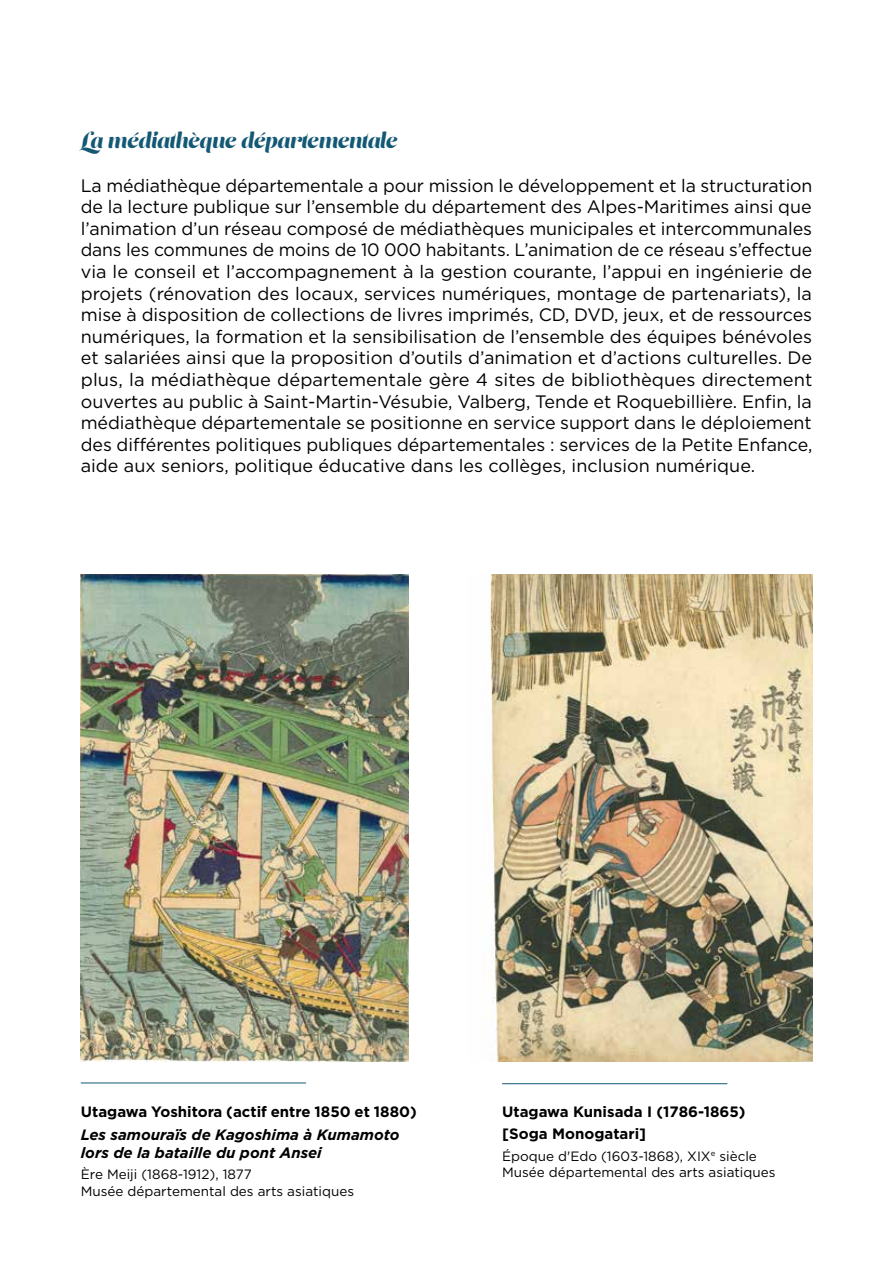
<style>
.page{position:relative;width:893px;height:1263px;background:#fff}
.page>*{position:absolute;margin:0;border:0;box-sizing:border-box;transform-origin:0 0}
.t1{font:21px "Lust Script";color:#135874}
.t2{font:18px/21.6px "Gotham";color:#000;text-align:justify}
.t3{font:700 15px/21.6px "Gotham";color:#000}
.t4{font:italic 700 15px/18px "Gotham";color:#000}
.t5{font:13.5px/16.2px "Gotham";color:#000}
</style>
<div class="page">
<img style="left:489px;top:574px;width:323px;height:488px">
<img style="left:81px;top:574px;width:328px;height:488px">
<hr style="left:81px;top:1082px;width:225px;height:1px;background:#135874">
<hr style="left:502px;top:1083px;width:225px;height:1px;background:#135874">
<p class="t1" style="left:81px;top:128px;width:318px">La médiathèque départementale</p>
<p class="t2" style="left:81px;top:174px;width:733px">La médiathèque départementale a pour mission le développement et la structuration de la lecture publique sur l’ensemble du département des Alpes-Maritimes ainsi que l’animation d’un réseau composé de médiathèques municipales et intercommunales dans les communes de moins de 10 000 habitants. L’animation de ce réseau s’effectue via le conseil et l’accompagnement à la gestion courante, l’appui en ingénierie de projets (rénovation des locaux, services numériques, montage de partenariats), la mise à disposition de collections de livres imprimés, CD, DVD, jeux, et de ressources numériques, la formation et la sensibilisation de l’ensemble des équipes bénévoles et salariées ainsi que la proposition d’outils d’animation et d’actions culturelles. De plus, la médiathèque départementale gère 4 sites de bibliothèques directement ouvertes au public à Saint-Martin-Vésubie, Valberg, Tende et Roquebillière. Enfin, la médiathèque départementale se positionne en service support dans le déploiement des différentes politiques publiques départementales : services de la Petite Enfance, aide aux seniors, politique éducative dans les collèges, inclusion numérique.</p>
<p class="t3" style="left:81px;top:1101px;width:337px">Utagawa Yoshitora (actif entre 1850 et 1880)</p>
<p class="t4" style="left:81px;top:1125px;width:320px">Les samouraïs de Kagoshima à Kumamoto lors de la bataille du pont Ansei</p>
<p class="t5" style="left:81px;top:1166px;width:275px">Ère Meiji (1868-1912), 1877<br>Musée départemental des arts asiatiques</p>
<p class="t3" style="left:502px;top:1101px;width:245px">Utagawa Kunisada I (1786-1865) [Soga Monogatari]</p>
<p class="t5" style="left:502px;top:1147px;width:275px">Époque d'Edo (1603-1868), XIX<sup>e</sup> siècle<br>Musée départemental des arts asiatiques</p>
</div>
